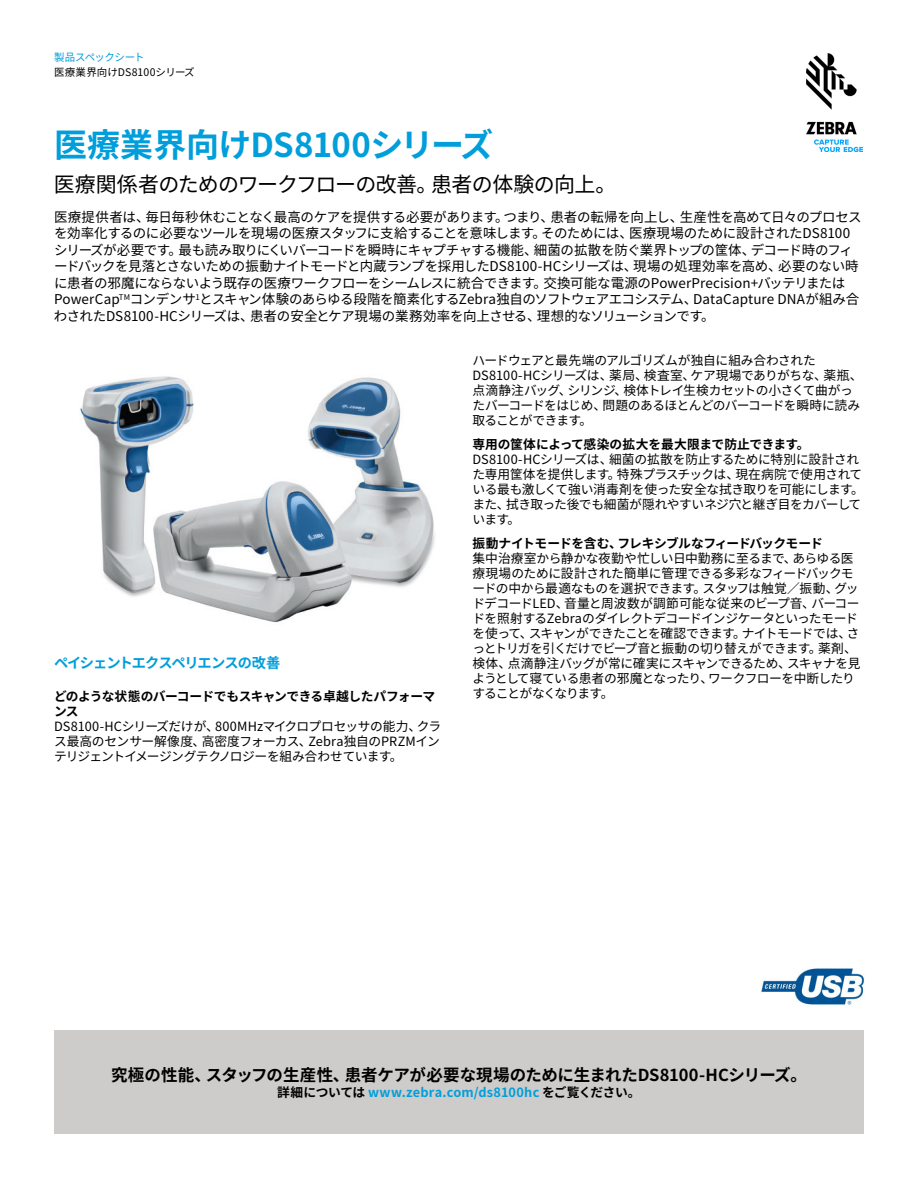
<style>
.page{position:relative;width:918px;height:1188px;background:#fff}
.page>*{position:absolute;margin:0;border:0;box-sizing:border-box;transform-origin:0 0}
.t1{font:700 33px "Noto Sans CJ Kjp";letter-spacing:-.015em;color:#009edb}
.t2{font:21px "Noto Sans CJ Kjp";letter-spacing:-.03em;color:#000}
.t3{font:700 16.5px "Noto Sans CJ Kjp";letter-spacing:-.015em;color:#000}
.t4{font:700 14.25px "Noto Sans CJ Kjp";letter-spacing:-.075em;color:#009edb}
.t5{font:13.5px/16.5px "Noto Sans CJ Kjp";letter-spacing:-.025em;color:#000}
.t6{font:12.75px/15px "Noto Sans CJ Kjp";letter-spacing:-.035em;color:#000}
.t7{font:700 12.75px/15px "Noto Sans CJ Kjp";letter-spacing:-.035em;color:#000}
.t8{font:700 12.75px "Noto Sans CJ Kjp";letter-spacing:.015em;color:#009edb}
.t9{font:700 12.75px "Noto Sans CJ Kjp";letter-spacing:-.005em;color:#000}
.t10{font:10.5px "Noto Sans CJ Kjp";letter-spacing:.005em;color:#000}
.t11{font:10.5px "Noto Sans CJ Kjp";letter-spacing:-.055em;color:#009edb}
.s1{color:#000}
</style>
<div class="page">
<img style="left:806px;top:54px;width:56px;height:97px">
<div style="left:54px;top:1031px;width:810px;height:103px;background:#cdccca"></div>
<img style="left:761px;top:968px;width:103px;height:38px">
<img style="left:79px;top:376px;width:356px;height:247px">
<p class="t11" style="left:54px;top:52px;width:92px">製品スペックシート</p>
<p class="t10" style="left:54px;top:66px;width:142px">医療業界向けDS8100シリーズ</p>
<h1 class="t1" style="left:54px;top:127px;width:441px">医療業界向けDS8100シリーズ</h1>
<h2 class="t2" style="left:54px;top:172px;width:564px">医療関係者のためのワークフローの改善。患者の体験の向上。</h2>
<p class="t5" style="left:54px;top:209px;width:809px">医療提供者は、毎日毎秒休むことなく最高のケアを提供する必要があります。つまり、患者の転帰を向上し、生産性を高めて日々のプロセスを効率化するのに必要なツールを現場の医療スタッフに支給することを意味します。そのためには、医療現場のために設計されたDS8100シリーズが必要です。最も読み取りにくいバーコードを瞬時にキャプチャする機能、細菌の拡散を防ぐ業界トップの筐体、デコード時のフィードバックを見落とさないための振動ナイトモードと内蔵ランプを採用したDS8100-HCシリーズは、現場の処理効率を高め、必要のない時に患者の邪魔にならないよう既存の医療ワークフローをシームレスに統合できます。交換可能な電源のPowerPrecision+バッテリまたはPowerCap<sup>TM</sup>コンデンサ<sup>1</sup>とスキャン体験のあらゆる段階を簡素化するZebra独自のソフトウェアエコシステム、DataCapture DNAが組み合わされたDS8100-HCシリーズは、患者の安全とケア現場の業務効率を向上させる、理想的なソリューションです。</p>
<p class="t4" style="left:54px;top:655px;width:228px">ペイシェントエクスペリエンスの改善</p>
<p class="t7" style="left:54px;top:689px;width:383px">どのような状態のバーコードでもスキャンできる卓越したパフォーマンス</p>
<p class="t6" style="left:54px;top:719px;width:389px;text-align:justify">DS8100-HCシリーズだけが、800MHzマイクロプロセッサの能力、クラス最高のセンサー解像度、高密度フォーカス、Zebra独自のPRZMインテリジェントイメージングテクノロジーを組み合わせています。</p>
<p class="t6" style="left:472px;top:353px;width:391px">ハードウェアと最先端のアルゴリズムが独自に組み合わされた<br>DS8100-HCシリーズは、薬局、検査室、ケア現場でありがちな、薬瓶、点滴静注バッグ、シリンジ、検体トレイ生検カセットの小さくて曲がったバーコードをはじめ、問題のあるほとんどのバーコードを瞬時に読み取ることができます。</p>
<p class="t9" style="left:472px;top:437px;width:339px">専用の筐体によって感染の拡大を最大限まで防止できます。</p>
<p class="t6" style="left:472px;top:452px;width:393px">DS8100-HCシリーズは、細菌の拡散を防止するために特別に設計された専用筐体を提供します。特殊プラスチックは、現在病院で使用されている最も激しくて強い消毒剤を使った安全な拭き取りを可能にします。また、拭き取った後でも細菌が隠れやすいネジ穴と継ぎ目をカバーしています。</p>
<p class="t7" style="left:472px;top:536px;width:352px">振動ナイトモードを含む、フレキシブルなフィードバックモード</p>
<p class="t6" style="left:472px;top:551px;width:389px">集中治療室から静かな夜勤や忙しい日中勤務に至るまで、あらゆる医療現場のために設計された簡単に管理できる多彩なフィードバックモードの中から最適なものを選択できます。スタッフは触覚／振動、グッドデコードLED、音量と周波数が調節可能な従来のビープ音、バーコードを照射するZebraのダイレクトデコードインジケータといったモードを使って、スキャンができたことを確認できます。ナイトモードでは、さっとトリガを引くだけでビープ音と振動の切り替えができます。薬剤、検体、点滴静注バッグが常に確実にスキャンできるため、スキャナを見ようとして寝ている患者の邪魔となったり、ワークフローを中断したりすることがなくなります。</p>
<p class="t3" style="left:111px;top:1066px;width:697px">究極の性能、スタッフの生産性、患者ケアが必要な現場のために生まれたDS8100-HCシリーズ。</p>
<p class="t8" style="left:277px;top:1085px;width:365px"><span class="s1">詳細については</span> www.zebra.com/ds8100hc <span class="s1">をご覧ください。</span></p>
</div>
